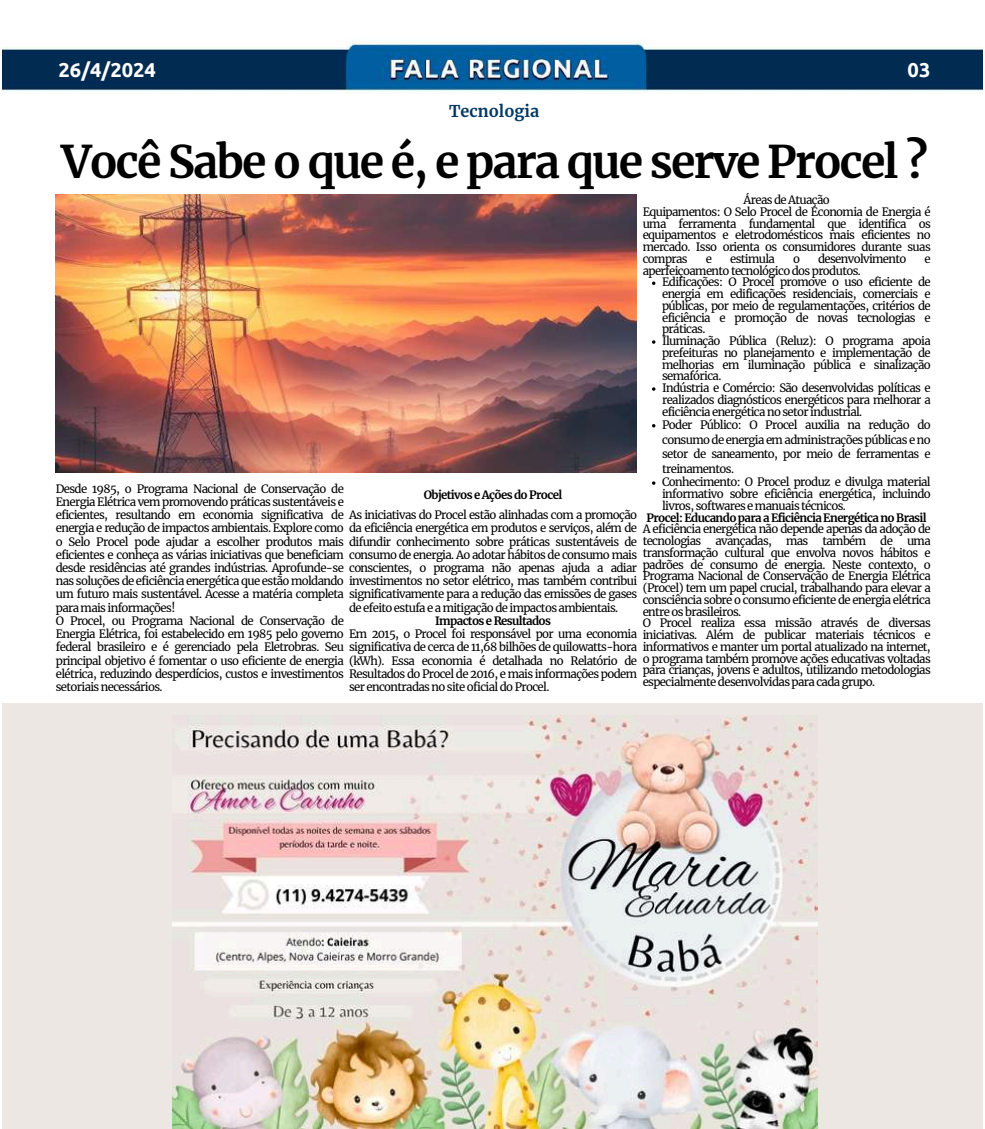
<style>
.page{position:relative;width:985px;height:1129px;background:#fff}
.page>*{position:absolute;margin:0;border:0;box-sizing:border-box;transform-origin:0 0}
.t1{font:700 44.45px "Merriweather";letter-spacing:-.045em;color:#000}
.t2{font:700 20.12px "Ubuntu";color:#fff}
.t3{font:700 16.1px "Merriweather";color:#003861}
.t4{font:11.38px/11.7px "Merriweather";letter-spacing:-.055em;color:#000}
.t5{font:700 11.38px "Merriweather";letter-spacing:-.055em;color:#000}
</style>
<div class="page">
<img style="left:3px;top:40px;width:979px;height:54px">
<div style="left:2px;top:704px;width:980px;height:425px;background:#ede7e3"></div>
<img style="left:172px;top:716px;width:645px;height:413px">
<img style="left:56px;top:194px;width:580px;height:278px">
<svg style="left:652px;top:281px;width:3px;height:4px"></svg>
<svg style="left:652px;top:340px;width:3px;height:4px"></svg>
<svg style="left:652px;top:387px;width:3px;height:4px"></svg>
<svg style="left:652px;top:481px;width:3px;height:4px"></svg>
<h2 class="t2" style="left:59px;top:58px;width:99px">26/4/2024</h2>
<h2 class="t2" style="left:907px;top:58px;width:24px">03</h2>
<h3 class="t3" style="left:449px;top:101px;width:91px">Tecnologia</h3>
<h1 class="t1" style="left:61px;top:134px;width:867px">Você Sabe o que é, e para que serve Procel ?</h1>
<p class="t4" style="left:642px;top:194px;width:289px;text-indent:101px">Áreas de Atuação<br>Equipamentos: O Selo Procel de Economia de Energia é uma ferramenta fundamental que identifica os equipamentos e eletrodomésticos mais eficientes no mercado. Isso orienta os consumidores durante suas compras</p>
<p class="t4" style="left:705px;top:253px;width:8px">e</p>
<p class="t4" style="left:730px;top:253px;width:46px">estimula</p>
<p class="t4" style="left:793px;top:253px;width:8px">o</p>
<p class="t4" style="left:818px;top:253px;width:90px">desenvolvimento</p>
<p class="t4" style="left:924px;top:253px;width:8px">e</p>
<p class="t4" style="left:662px;top:265px;width:270px;text-indent:-19px">aperfeiçoamento tecnológico dos produtos.<br>Edificações: O Procel promove o uso eficiente de energia em edificações residenciais, comerciais e públicas, por meio de regulamentações, critérios de eficiência e promoção de novas tecnologias e práticas.<br>Iluminação Pública (Reluz): O programa apoia prefeituras no planejamento e implementação de melhorias em iluminação pública e sinalização semafórica.<br>Indústria e Comércio: São desenvolvidas políticas e realizados diagnósticos energéticos para melhorar a eficiência energética no setor industrial.</p>
<p class="t4" style="left:662px;top:417px;width:270px;line-height:14.7px;text-align:justify">Poder Público: O Procel auxilia na redução do consumo de energia em administrações públicas e no setor de saneamento, por meio de ferramentas e treinamentos.</p>
<p class="t4" style="left:662px;top:476px;width:270px;text-align:justify">Conhecimento: O Procel produz e divulga material informativo sobre eficiência energética, incluindo livros, softwares e manuais técnicos.</p>
<p class="t5" style="left:646px;top:510px;width:282px">Procel: Educando para a Eficiência Energética no Brasil</p>
<p class="t4" style="left:642px;top:523px;width:289px">A eficiência energética não depende apenas da adoção de tecnologias avançadas, mas também de uma transformação cultural que envolva novos hábitos e padrões de consumo de energia. Neste contexto, o Programa Nacional de Conservação de Energia Elétrica (Procel) tem um papel crucial, trabalhando para elevar a consciência sobre o consumo eficiente de energia elétrica entre os brasileiros.<br>O Procel realiza essa missão através de diversas iniciativas. Além de publicar materiais técnicos e informativos e manter um portal atualizado na internet, o programa também promove ações educativas voltadas para crianças, jovens e adultos, utilizando metodologias especialmente desenvolvidas para cada grupo.</p>
<p class="t4" style="left:56px;top:482px;width:289px;line-height:13.3px">Desde 1985, o Programa Nacional de Conservação de Energia Elétrica vem promovendo práticas sustentáveis e eficientes, resultando em economia significativa de energia e redução de impactos ambientais. Explore como o Selo Procel pode ajudar a escolher produtos mais eficientes e conheça as várias iniciativas que beneficiam desde residências até grandes indústrias. Aprofunde-se nas soluções de eficiência energética que estão moldando um futuro mais sustentável. Acesse a matéria completa para mais informações!<br>O Procel, ou Programa Nacional de Conservação de Energia Elétrica, foi estabelecido em 1985 pelo governo federal brasileiro e é gerenciado pela Eletrobras. Seu principal objetivo é fomentar o uso eficiente de energia elétrica, reduzindo desperdícios, custos e investimentos setoriais necessários.</p>
<p class="t5" style="left:424px;top:487px;width:140px">Objetivos e Ações do Procel</p>
<p class="t4" style="left:349px;top:508px;width:289px;line-height:13.3px;text-align:justify">As iniciativas do Procel estão alinhadas com a promoção da eficiência energética em produtos e serviços, além de difundir conhecimento sobre práticas sustentáveis de consumo de energia. Ao adotar hábitos de consumo mais conscientes, o programa não apenas ajuda a adiar investimentos no setor elétrico, mas também contribui significativamente para a redução das emissões de gases de efeito estufa e a mitigação de impactos ambientais.</p>
<p class="t5" style="left:435px;top:614px;width:117px">Impactos e Resultados</p>
<p class="t4" style="left:349px;top:627px;width:289px;line-height:13.3px;text-align:justify">Em 2015, o Procel foi responsável por uma economia significativa de cerca de 11,68 bilhões de quilowatts-hora (kWh). Essa economia é detalhada no Relatório de Resultados do Procel de 2016, e mais informações podem ser encontradas no site oficial do Procel.</p>
</div>
